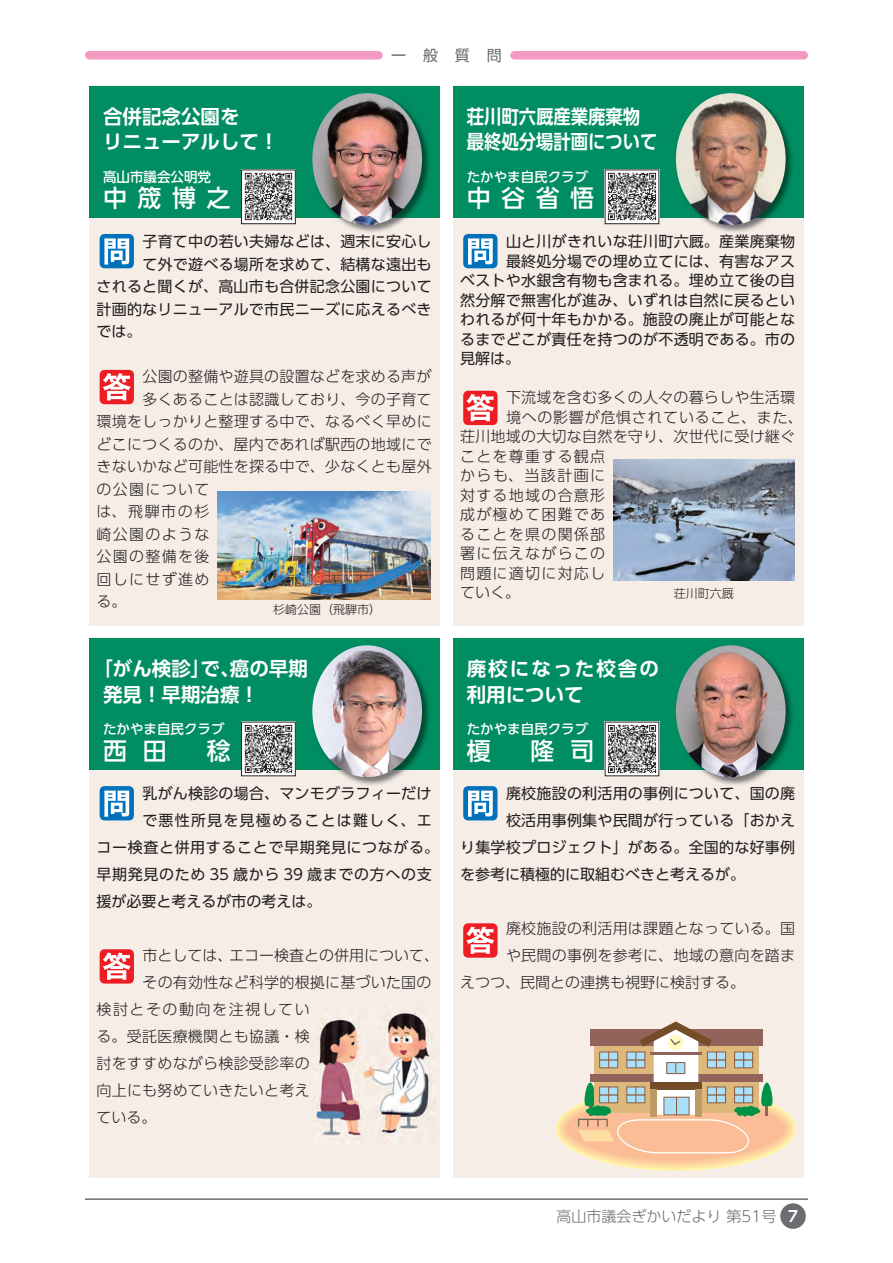
<style>
.page{position:relative;width:893px;height:1263px;background:#fff}
.page>*{position:absolute;margin:0;border:0;box-sizing:border-box;transform-origin:0 0}
.t1{font:500 24px "UD Shin Go Pro";letter-spacing:.44em;color:#fff}
.t2{font:700 19.5px/25.5px "UD Shin Go Pro De";color:#fff}
.t3{font:700 19.5px/25.5px "UD Shin Go Pro De";color:#fff;scale:.89 1}
.t4{font:700 19.5px/25.5px "UD Shin Go Pro De";letter-spacing:.11em;color:#fff}
.t5{font:15px "UD Shin Go Pro";letter-spacing:.015em;color:#231f20}
.t6{font:300 15px "UD Shin Go Pro";letter-spacing:.015em;color:#231f20}
.t7{font:300 15px "UD Shin Go Pro";letter-spacing:.085em;color:#231f20}
.t8{font:300 15px "UD Shin Go Pro";letter-spacing:.09em;color:#231f20}
.t9{font:15px "UD Shin Go Pro";letter-spacing:.04em;color:#231f20}
.t10{font:15px "UD Shin Go Pro";letter-spacing:.045em;color:#231f20}
.t11{font:300 15px "UD Shin Go Pro";letter-spacing:.05em;color:#231f20}
.t12{font:15px "UD Shin Go Pro";letter-spacing:.08em;color:#231f20}
.t13{font:300 15px "UD Shin Go Pro";color:#6c6d70}
.t14{font:300 15px "UD Shin Go Pro";letter-spacing:.1em;color:#231f20}
.t15{font:300 15px "UD Shin Go Pro";letter-spacing:.095em;color:#231f20}
.t16{font:15px "UD Shin Go Pro";color:#6c6d70}
.t17{font:500 13.5px "UD Shin Go Pro";color:#fff}
.t18{font:300 12px "UD Shin Go Pro";color:#231f20}
.s1{font-family:"UD Shin Go Pro De";font-weight:700;color:#fff}
</style>
<div class="page">
<div style="left:510px;top:51px;width:298px;height:9px;background:#f499c2;border-radius:4px"></div>
<div style="left:85px;top:51px;width:298px;height:9px;background:#f499c2;border-radius:4px"></div>
<hr style="left:85px;top:1198px;width:723px;height:2px;background:#6c6d70">
<div style="left:780px;top:1203px;width:26px;height:26px;background:#6c6d70;border-radius:50%"></div>
<div style="left:453px;top:638px;width:351px;height:540px;background:#f6ede6"></div>
<div style="left:453px;top:86px;width:351px;height:540px;background:#f6ede6"></div>
<div style="left:89px;top:638px;width:351px;height:540px;background:#f6ede6"></div>
<div style="left:89px;top:86px;width:351px;height:540px;background:#f6ede6"></div>
<div style="left:453px;top:638px;width:351px;height:132px;background:#008d62"></div>
<div style="left:453px;top:86px;width:351px;height:132px;background:#008d62"></div>
<div style="left:89px;top:638px;width:351px;height:132px;background:#008d62"></div>
<div style="left:89px;top:86px;width:351px;height:132px;background:#008d62"></div>
<img style="left:607px;top:724px;width:50px;height:50px">
<img style="left:243px;top:724px;width:51px;height:50px">
<img style="left:607px;top:172px;width:50px;height:50px">
<img style="left:243px;top:172px;width:51px;height:50px">
<div style="left:241px;top:722px;width:55px;height:54px;border:1px solid #231f20"></div>
<div style="left:241px;top:170px;width:55px;height:54px;border:1px solid #231f20"></div>
<svg style="left:463px;top:786px;width:34px;height:34px"></svg>
<svg style="left:463px;top:234px;width:34px;height:34px"></svg>
<svg style="left:100px;top:786px;width:34px;height:34px"></svg>
<svg style="left:100px;top:234px;width:34px;height:34px"></svg>
<svg style="left:463px;top:923px;width:34px;height:35px"></svg>
<svg style="left:463px;top:391px;width:34px;height:34px"></svg>
<svg style="left:100px;top:949px;width:34px;height:34px"></svg>
<svg style="left:100px;top:370px;width:34px;height:34px"></svg>
<img style="left:675px;top:685px;width:117px;height:100px">
<img style="left:676px;top:645px;width:110px;height:132px">
<img style="left:675px;top:133px;width:117px;height:99px">
<img style="left:676px;top:93px;width:110px;height:132px">
<img style="left:346px;top:683px;width:83px;height:102px">
<img style="left:312px;top:645px;width:110px;height:132px">
<img style="left:346px;top:131px;width:83px;height:101px">
<img style="left:312px;top:93px;width:110px;height:132px">
<img style="left:218px;top:492px;width:213px;height:107px">
<img style="left:614px;top:460px;width:180px;height:120px">
<img style="left:314px;top:1011px;width:121px;height:132px">
<svg style="left:557px;top:1021px;width:238px;height:150px"></svg>
<div style="left:650px;top:1090px;width:6px;height:27px;background:#be9a64"></div>
<div style="left:695px;top:1090px;width:7px;height:27px;background:#be9a64"></div>
<h2 class="t2" style="left:103px;top:103px;width:177px">合併記念公園を<br>リニューアルして！</h2>
<p class="t17" style="left:103px;top:166px;width:110px">高山市議会公明党</p>
<h1 class="t1" style="left:103px;top:179px;width:129px">中筬博之</h1>
<p class="t16" style="left:391px;top:43px;width:112px">一般質問</p>
<h2 class="t3" style="left:467px;top:103px;width:216px">荘川町六厩産業廃棄物最終処分場計画について</h2>
<p class="t17" style="left:467px;top:166px;width:123px">たかやま自民クラブ</p>
<h1 class="t1" style="left:467px;top:179px;width:129px">中谷省悟</h1>
<p class="t5" style="left:142px;top:229px;width:291px">子育て中の若い夫婦などは、週末に安心し</p>
<p class="t5" style="left:142px;top:252px;width:291px">て外で遊べる場所を求めて、結構な遠出も</p>
<p class="t5" style="left:97px;top:274px;width:337px">されると聞くが、高山市も合併記念公園について</p>
<p class="t5" style="left:97px;top:297px;width:337px">計画的なリニューアルで市民ニーズに応えるべき</p>
<p class="t5" style="left:97px;top:319px;width:46px">では。</p>
<p class="t6" style="left:142px;top:364px;width:291px">公園の整備や遊具の設置などを求める声が</p>
<p class="t6" style="left:142px;top:387px;width:291px">多くあることは認識しており、今の子育て</p>
<p class="t6" style="left:97px;top:409px;width:337px">環境をしっかりと整理する中で、なるべく早めに</p>
<p class="t6" style="left:97px;top:432px;width:337px">どこにつくるのか、屋内であれば駅西の地域にで</p>
<p class="t6" style="left:97px;top:454px;width:337px">きないかなど可能性を探る中で、少なくとも屋外</p>
<p class="t8" style="left:97px;top:477px;width:114px">の公園について</p>
<p class="t6" style="left:97px;top:499px;width:114px">は、飛騨市の杉</p>
<p class="t8" style="left:97px;top:522px;width:114px">崎公園のような</p>
<p class="t8" style="left:97px;top:544px;width:114px">公園の整備を後</p>
<p class="t8" style="left:97px;top:567px;width:114px">回しにせず進め</p>
<p class="t6" style="left:97px;top:589px;width:31px">る。</p>
<p class="t18" style="left:273px;top:600px;width:109px">杉崎公園（飛騨市）</p>
<h2 class="t2" style="left:103px;top:655px;width:206px;text-indent:-10px">「がん検診」で、癌の早期発見！早期治療！</h2>
<p class="t17" style="left:103px;top:718px;width:123px">たかやま自民クラブ</p>
<h1 class="t1" style="left:103px;top:731px;width:129px">西田　稔</h1>
<p class="t5" style="left:142px;top:781px;width:291px">乳がん検診の場合、マンモグラフィーだけ</p>
<p class="t12" style="left:142px;top:808px;width:291px">で悪性所見を見極めることは難しく、エ</p>
<p class="t9" style="left:97px;top:835px;width:344px">コー検査と併用することで早期発見につながる。</p>
<p class="t10" style="left:97px;top:862px;width:337px">早期発見のため 35 歳から 39 歳までの方への支</p>
<p class="t5" style="left:97px;top:889px;width:226px">援が必要と考えるが市の考えは。</p>
<p class="t6" style="left:142px;top:943px;width:298px">市としては、エコー検査との併用について、</p>
<p class="t6" style="left:142px;top:970px;width:291px">その有効性など科学的根拠に基づいた国の</p>
<p class="t14" style="left:97px;top:997px;width:215px">検討とその動向を注視してい</p>
<p class="t6" style="left:97px;top:1024px;width:215px">る。受託医療機関とも協議・検</p>
<p class="t6" style="left:97px;top:1051px;width:215px">討をすすめながら検診受診率の</p>
<p class="t6" style="left:97px;top:1078px;width:215px">向上にも努めていきたいと考え</p>
<p class="t6" style="left:97px;top:1105px;width:61px">ている。</p>
<p class="t5" style="left:506px;top:229px;width:291px">山と川がきれいな荘川町六厩。産業廃棄物</p>
<p class="t5" style="left:506px;top:249px;width:291px">最終処分場での埋め立てには、有害なアス</p>
<p class="t5" style="left:460px;top:268px;width:337px">ベストや水銀含有物も含まれる。埋め立て後の自</p>
<p class="t5" style="left:460px;top:288px;width:337px">然分解で無害化が進み、いずれは自然に戻るとい</p>
<p class="t5" style="left:460px;top:307px;width:337px">われるが何十年もかかる。施設の廃止が可能とな</p>
<p class="t5" style="left:460px;top:327px;width:337px">るまでどこが責任を持つのが不透明である。市の</p>
<p class="t5" style="left:460px;top:346px;width:61px">見解は。</p>
<p class="t6" style="left:506px;top:385px;width:291px">下流域を含む多くの人々の暮らしや生活環</p>
<p class="t11" style="left:506px;top:405px;width:298px">境への影響が危惧されていること、また、</p>
<p class="t6" style="left:460px;top:424px;width:337px">荘川地域の大切な自然を守り、次世代に受け継ぐ</p>
<p class="t7" style="left:460px;top:444px;width:147px">ことを尊重する観点</p>
<p class="t15" style="left:460px;top:463px;width:147px">からも、当該計画に</p>
<p class="t7" style="left:460px;top:483px;width:147px">対する地域の合意形</p>
<p class="t7" style="left:460px;top:502px;width:147px">成が極めて困難であ</p>
<p class="t7" style="left:460px;top:522px;width:147px">ることを県の関係部</p>
<p class="t7" style="left:460px;top:541px;width:147px">署に伝えながらこの</p>
<p class="t7" style="left:460px;top:561px;width:147px">問題に適切に対応し</p>
<p class="t6" style="left:460px;top:580px;width:61px">ていく。</p>
<p class="t18" style="left:674px;top:583px;width:61px">荘川町六厩</p>
<h2 class="t4" style="left:467px;top:655px;width:194px">廃校になった校舎の利用について</h2>
<p class="t17" style="left:467px;top:718px;width:123px">たかやま自民クラブ</p>
<h1 class="t1" style="left:467px;top:731px;width:129px">榎　隆司</h1>
<p class="t5" style="left:506px;top:781px;width:291px">廃校施設の利活用の事例について、国の廃</p>
<p class="t5" style="left:506px;top:808px;width:291px">校活用事例集や民間が行っている「おかえ</p>
<p class="t5" style="left:460px;top:835px;width:337px">り集学校プロジェクト」がある。全国的な好事例</p>
<p class="t5" style="left:460px;top:862px;width:286px">を参考に積極的に取組むべきと考えるが。</p>
<p class="t6" style="left:506px;top:916px;width:291px">廃校施設の利活用は課題となっている。国</p>
<p class="t6" style="left:506px;top:943px;width:291px">や民間の事例を参考に、地域の意向を踏ま</p>
<p class="t6" style="left:460px;top:970px;width:286px">えつつ、民間との連携も視野に検討する。</p>
<p class="t13" style="left:557px;top:1204px;width:243px">高山市議会ぎかいだより 第51号 <span class="s1">7</span></p>
</div>
